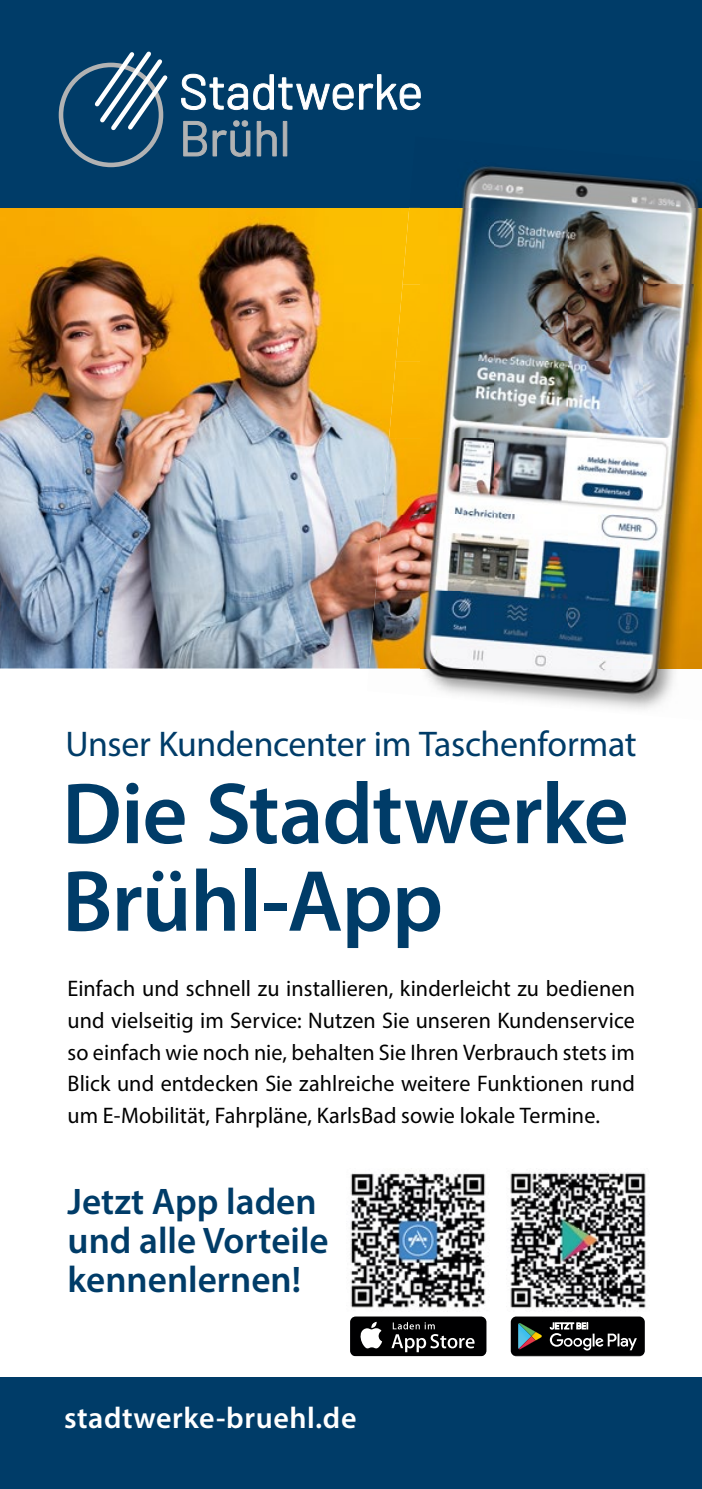
<style>
.page{position:relative;width:702px;height:1489px;background:#fff}
.page>*{position:absolute;margin:0;border:0;box-sizing:border-box;transform-origin:0 0}
.t1{font:600 87.5px/87.5px "Myriad Pro";letter-spacing:-.015em;color:#003c68}
.t2{font:600 37px/39px "Myriad Pro";color:#003c68}
.t3{font:35.75px "Myriad Pro";letter-spacing:-.01em;color:#003c68}
.t4{font:600 30px "Myriad Pro";letter-spacing:.02em;color:#fff}
.t5{font:22.5px/31.5px "Myriad Pro";letter-spacing:.005em;color:#000;text-align:justify}
</style>
<div class="page">
<img style="left:0;top:208px;width:402px;height:460px">
<div style="left:0;top:0;width:702px;height:208px;background:#003c68"></div>
<div style="left:0;top:1377px;width:702px;height:111px;background:#003c68"></div>
<svg style="left:181px;top:74px;width:239px;height:37px"></svg>
<svg style="left:183px;top:120px;width:67px;height:37px"></svg>
<svg style="left:256px;top:121px;width:21px;height:36px"></svg>
<div style="left:283px;top:121px;width:4px;height:35px;border:1px solid #b1b2b3"></div>
<div style="left:59px;top:63px;width:104px;height:104px;border:5px solid #b1b2b3;border-radius:50%"></div>
<svg style="left:91px;top:52px;width:77px;height:82px"></svg>
<img style="left:402px;top:208px;width:300px;height:76px">
<img style="left:396px;top:284px;width:306px;height:77px">
<img style="left:389px;top:361px;width:313px;height:77px">
<img style="left:382px;top:438px;width:320px;height:77px">
<img style="left:375px;top:515px;width:327px;height:76px">
<img style="left:369px;top:591px;width:333px;height:77px">
<img style="left:420px;top:668px;width:282px;height:42px">
<img style="left:461px;top:166px;width:241px;height:42px">
<img style="left:350px;top:1168px;width:136px;height:140px">
<svg style="left:350px;top:1316px;width:136px;height:40px;background:#2d2d2e"></svg>
<img style="left:510px;top:1172px;width:136px;height:137px">
<svg style="left:510px;top:1316px;width:134px;height:40px;background:#2b2d2d"></svg>
<h3 class="t3" style="left:65px;top:721px;width:572px">Unser Kundencenter im Taschenformat</h3>
<h1 class="t1" style="left:62px;top:767px;width:568px">Die Stadtwerke<br>Brühl-App</h1>
<p class="t5" style="left:68px;top:972px;width:569px">Einfach und schnell zu installieren, kinderleicht zu bedienen und vielseitig im Service: Nutzen Sie unseren Kundenservice so einfach wie noch nie, behalten Sie Ihren Verbrauch stets im Blick und entdecken Sie zahlreiche weitere Funktionen rund um E-Mobilität, Fahrpläne, KarlsBad sowie lokale Termine.</p>
<h2 class="t2" style="left:68px;top:1180px;width:263px">Jetzt App laden und alle Vorteile kennenlernen!</h2>
<h3 class="t4" style="left:64px;top:1398px;width:294px">stadtwerke-bruehl.de</h3>
</div>
